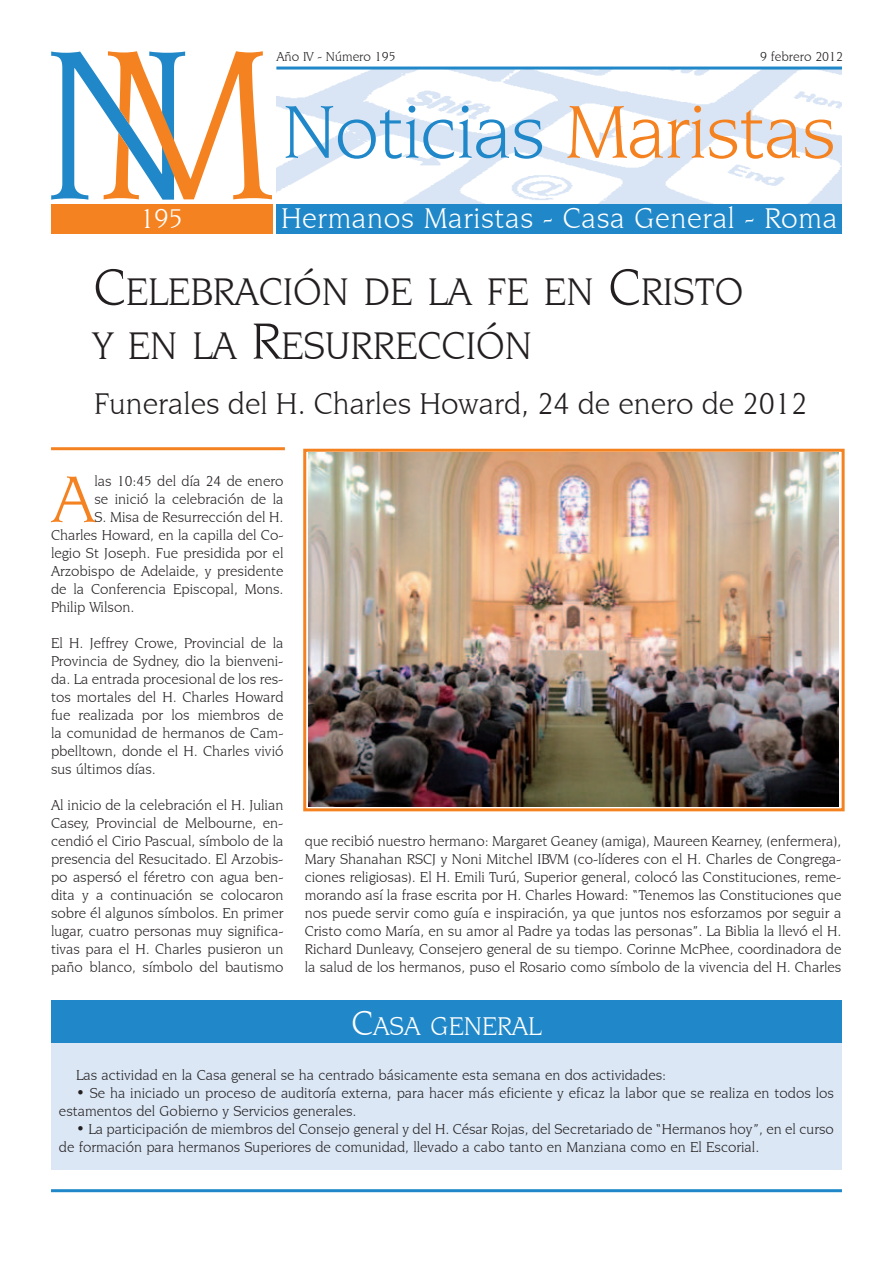
<style>
.page{position:relative;width:893px;height:1263px;background:#fff}
.page>*{position:absolute;margin:0;border:0;box-sizing:border-box;transform-origin:0 0}
.t1{font:79.5px "Novarese IT Cby BT";letter-spacing:-.015em;color:#2088c9}
.t2{font:70.2px "Novarese IT Cby BT";color:#f58220}
.t3{font:40.5px/54px "Novarese IT Cby BT";color:#231f20}
.t4{font:31.5px "Novarese IT Cby BT";color:#231f20}
.t5{font:30px "Novarese IT Cby BT";letter-spacing:.02em;color:#fff}
.t6{font:28.5px "Novarese IT Cby BT";color:#fff}
.t7{font:27px "Novarese IT Cby BT";color:#fff}
.t8{font:15px/18px "Novarese IT Cby BT";color:#231f20;text-align:justify}
.t9{font:13.5px "Novarese IT Cby BT";color:#231f20}
.s1{color:#f58220}
.s2{font-size:54px}
.s3{font-size:36px}
</style>
<div class="page">
<img style="left:276px;top:70px;width:566px;height:134px">
<hr style="left:276px;top:67px;width:566px;height:3px;background:#2088c9">
<div style="left:276px;top:204px;width:566px;height:30px;background:#2088c9"></div>
<svg style="left:51px;top:51px;width:221px;height:149px"></svg>
<hr style="left:51px;top:1189px;width:791px;height:3px;background:#2088c9">
<div style="left:51px;top:1043px;width:791px;height:126px;background:#dbe7f5"></div>
<div style="left:51px;top:204px;width:221px;height:30px;background:#f58220"></div>
<hr style="left:51px;top:447px;width:234px;height:3px;background:#f58220">
<div style="left:51px;top:1000px;width:791px;height:43px;background:#2088c9"></div>
<img style="left:309px;top:453px;width:529px;height:354px">
<div style="left:303px;top:449px;width:542px;height:362px;border:3px solid #f58220"></div>
<p class="t9" style="left:276px;top:49px;width:121px">Año IV - Número 195</p>
<p class="t9" style="left:760px;top:49px;width:84px">9 febrero 2012</p>
<h1 class="t1" style="left:282px;top:85px;width:555px">Noticias <span class="s1">Maristas</span></h1>
<h3 class="t5" style="left:281px;top:201px;width:558px">Hermanos Maristas - Casa General - Roma</h3>
<h3 class="t6" style="left:140px;top:202px;width:45px">195</h3>
<h3 class="t3" style="left:94px;top:264px;width:651px"><span class="s2">C</span>ELEBRACIÓN DE LA FE EN <span class="s2">C</span>RISTO<br>Y EN LA <span class="s2">R</span>ESURRECCIÓN</h3>
<h3 class="t4" style="left:94px;top:385px;width:715px">Funerales del H. Charles Howard, 24 de enero de 2012</h3>
<h2 class="t2" style="left:52px;top:457px;width:44px">A</h2>
<p class="t8" style="left:95px;top:472px;width:190px">las 10:45 del día 24 de enero</p>
<p class="t8" style="left:95px;top:490px;width:190px">se inició la celebración de la</p>
<p class="t8" style="left:95px;top:508px;width:190px">S. Misa de Resurrección del H.</p>
<p class="t8" style="left:51px;top:526px;width:234px">Charles Howard, en la capilla del Co-</p>
<p class="t8" style="left:51px;top:544px;width:234px">legio St Joseph. Fue presidida por el</p>
<p class="t8" style="left:51px;top:562px;width:234px">Arzobispo de Adelaide, y presidente</p>
<p class="t8" style="left:51px;top:580px;width:234px">de la Conferencia Episcopal, Mons.</p>
<p class="t8" style="left:51px;top:598px;width:85px">Philip Wilson.</p>
<p class="t8" style="left:51px;top:634px;width:234px">El H. Jeffrey Crowe, Provincial de la Provincia de Sydney, dio la bienveni&shy;da. La entrada procesional de los res&shy;tos mortales del H. Charles Howard fue realizada por los miembros de la comunidad de hermanos de Cam&shy;pbelltown, donde el H. Charles vivió sus últimos días.</p>
<p class="t8" style="left:51px;top:796px;width:234px">Al inicio de la celebración el H. Julian Casey, Provincial de Melbourne, en&shy;cendió el Cirio Pascual, símbolo de la presencia del Resucitado. El Arzobis&shy;po aspersó el féretro con agua ben&shy;dita y a continuación se colocaron sobre él algunos símbolos. En primer lugar, cuatro personas muy significa&shy;tivas para el H. Charles pusieron un paño blanco, símbolo del bautismo</p>
<p class="t8" style="left:305px;top:832px;width:538px">que recibió nuestro hermano: Margaret Geaney (amiga), Maureen Kearney, (enfermera), Mary Shanahan RSCJ y Noni Mitchel IBVM (co-líderes con el H. Charles de Congrega&shy;ciones religiosas). El H. Emili Turú, Superior general, colocó las Constituciones, reme&shy;morando así la frase escrita por H. Charles Howard: “Tenemos las Constituciones que nos puede servir como guía e inspiración, ya que juntos nos esforzamos por seguir a Cristo como María, en su amor al Padre ya todas las personas”. La Biblia la llevó el H.<br>Richard Dunleavy, Consejero general de su tiempo. Corinne McPhee, coordinadora de la salud de los hermanos, puso el Rosario como símbolo de la vivencia del H. Charles</p>
<h3 class="t7" style="left:352px;top:1010px;width:191px"><span class="s3">C</span>ASA GENERAL</h3>
<p class="t8" style="left:76px;top:1066px;width:592px">Las actividad en la Casa general se ha centrado básicamente esta semana en dos actividades:</p>
<p class="t8" style="left:59px;top:1084px;width:776px;text-indent:17px">• Se ha iniciado un proceso de auditoría externa, para hacer más eficiente y eficaz la labor que se realiza en todos los estamentos del Gobierno y Servicios generales.</p>
<p class="t8" style="left:59px;top:1120px;width:776px;text-indent:17px">• La participación de miembros del Consejo general y del H. César Rojas, del Secretariado de “Hermanos hoy”, en el curso de formación para hermanos Superiores de comunidad, llevado a cabo tanto en Manziana como en El Escorial.</p>
</div>
